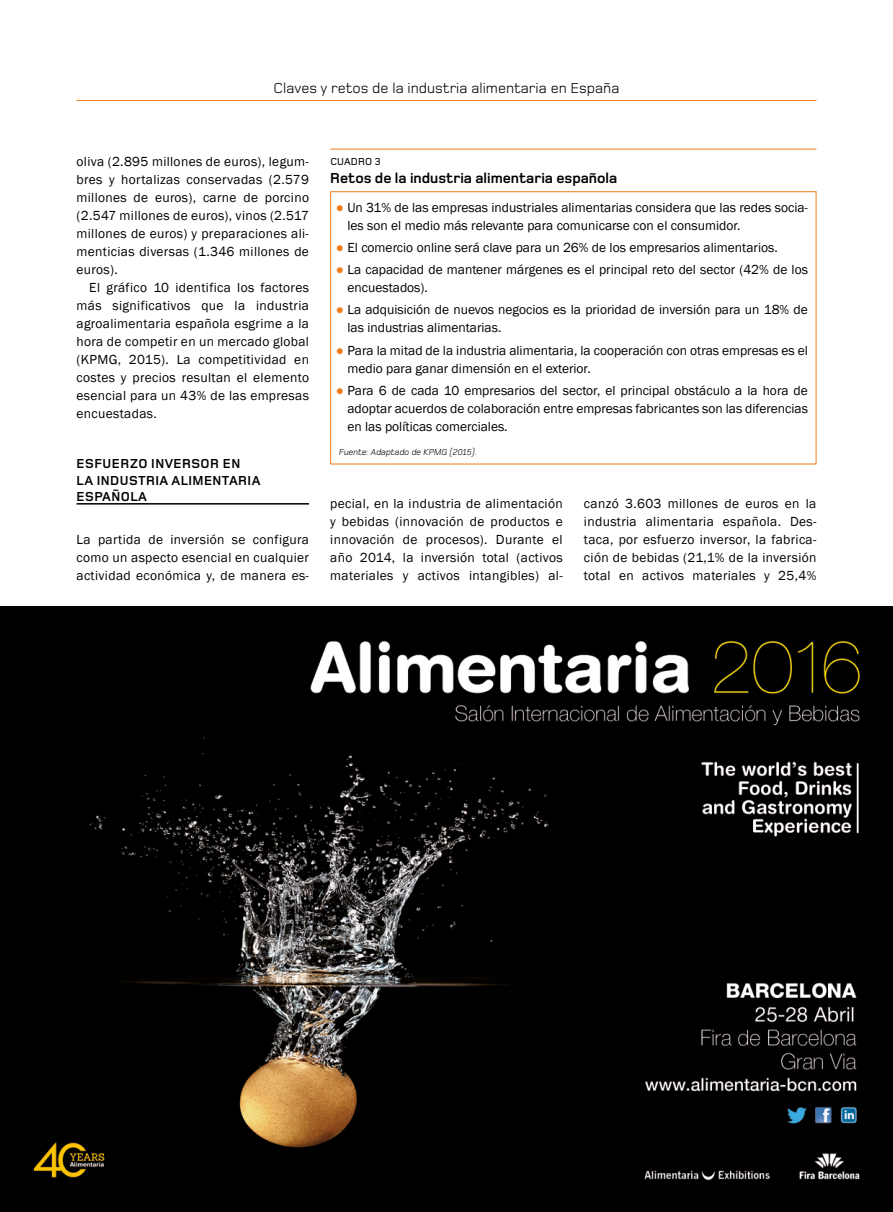
<style>
.page{position:relative;width:893px;height:1212px;background:#fff}
.page>*{position:absolute;margin:0;border:0;box-sizing:border-box;transform-origin:0 0}
.t1{font:15px "Foundry Monoline";color:#000}
.t2{font:700 15px "Foundry Monoline";color:#000}
.t3{font:13.5px/18px "Franklin Gothic";color:#000;text-align:justify}
.t4{font:700 13.5px/16.2px "Foundry Monoline";letter-spacing:.035em;color:#000}
.t5{font:500 10.5px "Foundry Monoline";letter-spacing:.015em;color:#000}
.t6{font:italic 9px "Foundry Monoline";color:#000}
.s1{color:#ef7b1b}
</style>
<div class="page">
<hr style="left:77px;top:503px;width:232px;height:1px;background:#000">
<div style="left:330px;top:191px;width:486px;height:273px;border:1px solid #ef7b1b"></div>
<hr style="left:330px;top:149px;width:486px;height:1px;background:#ef7b1b">
<img style="left:0;top:606px;width:893px;height:606px">
<hr style="left:77px;top:100px;width:739px;height:1px;background:#ef7b1b">
<p class="t1" style="left:274px;top:79px;width:347px">Claves y retos de la industria alimentaria en España</p>
<p class="t3" style="left:77px;top:153px;width:234px">oliva (2.895 millones de euros), legum&shy;bres y hortalizas conservadas (2.579 millones de euros), carne de porcino (2.547 millones de euros), vinos (2.517 millones de euros) y preparaciones ali&shy;menticias diversas (1.346 millones de euros).</p>
<p class="t3" style="left:77px;top:279px;width:234px;text-indent:13px">El gráfico 10 identifica los factores más significativos que la industria agroalimentaria española esgrime a la hora de competir en un mercado global (KPMG, 2015). La competitividad en costes y precios resultan el elemento esencial para un 43% de las empresas encuestadas.</p>
<p class="t4" style="left:77px;top:457px;width:185px">ESFUERZO INVERSOR EN<br>LA INDUSTRIA ALIMENTARIA<br>ESPAÑOLA</p>
<p class="t3" style="left:77px;top:531px;width:234px">La partida de inversión se configura como un aspecto esencial en cualquier actividad económica y, de manera es-</p>
<p class="t5" style="left:330px;top:156px;width:52px">CUADRO 3</p>
<p class="t2" style="left:330px;top:170px;width:288px">Retos de la industria alimentaria española</p>
<p class="t3" style="left:347px;top:198px;width:462px;text-indent:-12px"><span class="s1">●</span> Un 31% de las empresas industriales alimentarias considera que las redes socia&shy;les son el medio más relevante para comunicarse con el consumidor.</p>
<p class="t3" style="left:336px;top:239px;width:443px"><span class="s1">●</span> El comercio online será clave para un 26% de los empresarios alimentarios.</p>
<p class="t3" style="left:347px;top:261px;width:462px;text-indent:-12px"><span class="s1">●</span> La capacidad de mantener márgenes es el principal reto del sector (42% de los encuestados).</p>
<p class="t3" style="left:347px;top:301px;width:462px;text-indent:-12px"><span class="s1">●</span> La adquisición de nuevos negocios es la prioridad de inversión para un 18% de las industrias alimentarias.</p>
<p class="t3" style="left:347px;top:341px;width:462px;text-indent:-12px"><span class="s1">●</span> Para la mitad de la industria alimentaria, la cooperación con otras empresas es el medio para ganar dimensión en el exterior.</p>
<p class="t3" style="left:347px;top:382px;width:462px;text-indent:-12px"><span class="s1">●</span> Para 6 de cada 10 empresarios del sector, el principal obstáculo a la hora de adoptar acuerdos de colaboración entre empresas fabricantes son las diferencias en las políticas comerciales.</p>
<p class="t6" style="left:339px;top:448px;width:139px">Fuente: Adaptado de KPMG (2015).</p>
<p class="t3" style="left:330px;top:495px;width:234px">pecial, en la industria de alimentación y bebidas (innovación de productos e innovación de procesos). Durante el año 2014, la inversión total (activos materiales y activos intangibles) al-</p>
<p class="t3" style="left:584px;top:495px;width:234px">canzó 3.603 millones de euros en la industria alimentaria española. Des&shy;taca, por esfuerzo inversor, la fabrica&shy;ción de bebidas (21,1% de la inversión total en activos materiales y 25,4%</p>
</div>
